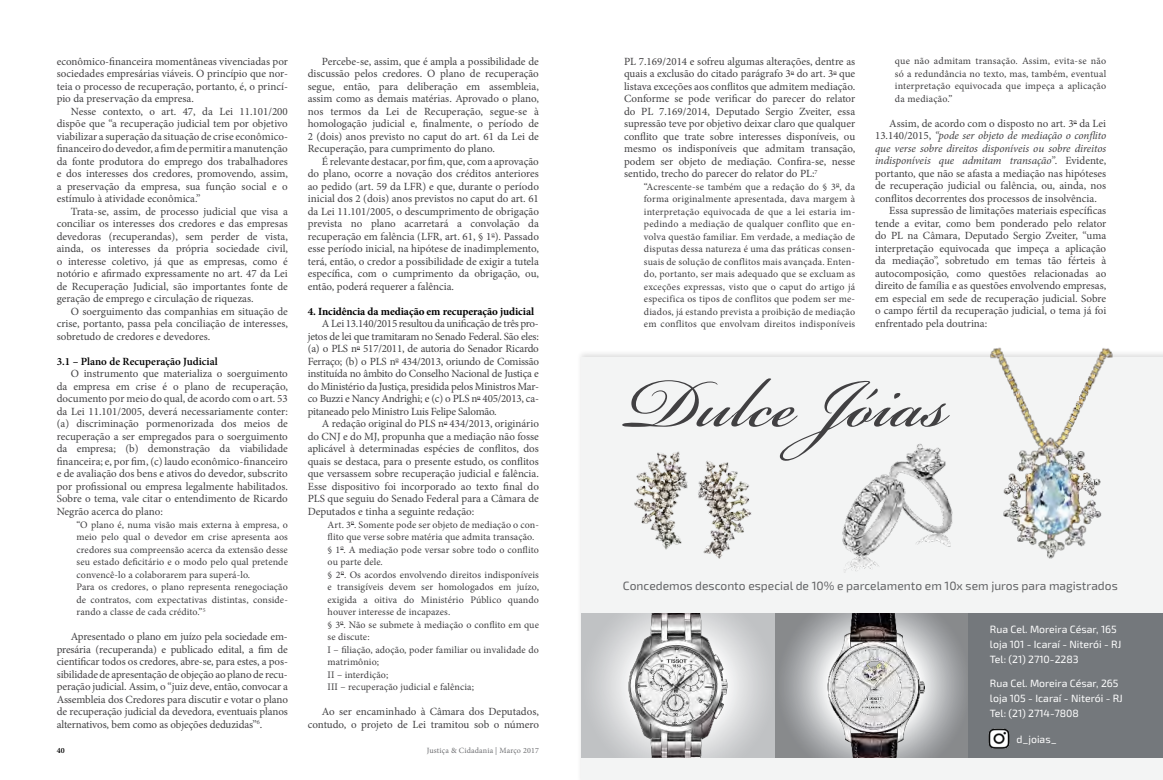
<style>
.page{position:relative;width:1163px;height:780px;background:#fff}
.page>*{position:absolute;margin:0;border:0;box-sizing:border-box;transform-origin:0 0}
.t1{font:108px "Bickham Script Pro";color:#414042}
.t2{font:12px "Exo 2.0";color:#616264}
.t3{font:11px/12.5px "Minion Pro";color:#414042;text-align:justify}
.t4{font:italic 11px "Minion Pro";letter-spacing:-.01em;color:#414042}
.t5{font:700 11px "Minion Pro";letter-spacing:-.01em;color:#000}
.t6{font:600 11px "Minion Pro";color:#000}
.t7{font:10.5px/15px "Exo 2.0";color:#fff}
.t8{font:10px/12.5px "Minion Pro";letter-spacing:.01em;color:#414042}
.t9{font:8px "Minion Pro";letter-spacing:.02em;color:#6d6e71}
.t10{font:600 8px "Minion Pro";color:#000}
.s1{font-style:normal}
</style>
<div class="page">
<div style="left:581px;top:357px;width:581px;height:423px;background:#f3f4f4"></div>
<img style="left:842px;top:452px;width:72px;height:121px">
<img style="left:914px;top:347px;width:248px;height:212px">
<img style="left:634px;top:451px;width:118px;height:108px">
<div style="left:581px;top:613px;width:194px;height:144px;background:#c0c2c4"></div>
<div style="left:775px;top:613px;width:196px;height:144px;background:#888a8c"></div>
<img style="left:785px;top:613px;width:178px;height:144px">
<img style="left:596px;top:613px;width:160px;height:144px">
<div style="left:968px;top:613px;width:194px;height:144px;background:#74787c"></div>
<img style="left:988px;top:728px;width:22px;height:21px">
<p class="t3" style="left:57px;top:55px;width:233px">econômico-financeira momentâneas vivenciadas por sociedades empresárias viáveis. O princípio que nor&shy;teia o processo de recuperação, portanto, é, o princí&shy;pio da preservação da empresa.</p>
<p class="t3" style="left:57px;top:105px;width:233px;text-indent:14px">Nesse contexto, o art. 47, da Lei 11.101/200 dispõe que “a recuperação judicial tem por objetivo viabilizar a superação da situação de crise econômico&shy;financeiro do devedor, a fim de permitir a manutenção da fonte produtora do emprego dos trabalhadores e dos interesses dos credores, promovendo, assim, a preservação da empresa, sua função social e o estímulo à atividade econômica.”</p>
<p class="t3" style="left:57px;top:205px;width:233px;text-indent:14px">Trata-se, assim, de processo judicial que visa a conciliar os interesses dos credores e das empresas devedoras (recuperandas), sem perder de vista, ainda, os interesses da própria sociedade civil, o interesse coletivo, já que as empresas, como é notório e afirmado expressamente no art. 47 da Lei de Recuperação Judicial, são importantes fonte de geração de emprego e circulação de riquezas.</p>
<p class="t3" style="left:57px;top:305px;width:233px;text-indent:14px">O soerguimento das companhias em situação de crise, portanto, passa pela conciliação de interesses, sobretudo de credores e devedores.</p>
<p class="t6" style="left:57px;top:353px;width:162px">3.1 – Plano de Recuperação Judicial</p>
<p class="t3" style="left:57px;top:367px;width:233px;text-indent:14px">O instrumento que materializa o soerguimento da empresa em crise é o plano de recuperação, documento por meio do qual, de acordo com o art. 53 da Lei 11.101/2005, deverá necessariamente conter: (a) discriminação pormenorizada dos meios de recuperação a ser empregados para o soerguimento da empresa; (b) demonstração da viabilidade financeira; e, por fim, (c) laudo econômico-financeiro e de avaliação dos bens e ativos do devedor, subscrito por profissional ou empresa legalmente habilitados.<br>Sobre o tema, vale citar o entendimento de Ricardo Negrão acerca do plano:</p>
<p class="t8" style="left:77px;top:518px;width:213px">“O plano é, numa visão mais externa à empresa, o meio pelo qual o devedor em crise apresenta aos credores sua compreensão acerca da extensão desse seu estado deficitário e o modo pelo qual pretende convencê-lo a colaborarem para superá-lo.<br>Para os credores, o plano representa renegociação de contratos, com expectativas distintas, conside&shy;rando a classe de cada crédito.”<sup>5</sup></p>
<p class="t3" style="left:57px;top:630px;width:233px;text-indent:14px">Apresentado o plano em juízo pela sociedade em&shy;presária (recuperanda) e publicado edital, a fim de cientificar todos os credores, abre-se, para estes, a pos&shy;sibilidade de apresentação de objeção ao plano de recu&shy;peração judicial. Assim, o “juiz deve, então, convocar a Assembleia dos Credores para discutir e votar o plano de recuperação judicial da devedora, eventuais planos alternativos, bem como as objeções deduzidas”<sup>6</sup>.</p>
<p class="t3" style="left:308px;top:55px;width:233px;text-indent:14px">Percebe-se, assim, que é ampla a possibilidade de discussão pelos credores. O plano de recuperação segue, então, para deliberação em assembleia, assim como as demais matérias. Aprovado o plano, nos termos da Lei de Recuperação, segue-se à homologação judicial e, finalmente, o período de 2 (dois) anos previsto no caput do art. 61 da Lei de Recuperação, para cumprimento do plano.</p>
<p class="t3" style="left:308px;top:155px;width:233px;text-indent:14px">É relevante destacar, por fim, que, com a aprovação do plano, ocorre a novação dos créditos anteriores ao pedido (art. 59 da LFR) e que, durante o período inicial dos 2 (dois) anos previstos no caput do art. 61 da Lei 11.101/2005, o descumprimento de obrigação prevista no plano acarretará a convolação da recuperação em falência (LFR, art. 61, § 1<sup>o</sup>). Passado esse período inicial, na hipótese de inadimplemento, terá, então, o credor a possibilidade de exigir a tutela específica, com o cumprimento da obrigação, ou, então, poderá requerer a falência.</p>
<p class="t5" style="left:308px;top:303px;width:228px">4. Incidência da mediação em recuperação judicial</p>
<p class="t3" style="left:308px;top:317px;width:233px;text-indent:14px">A Lei 13.140/2015 resultou da unificação de três pro&shy;jetos de lei que tramitaram no Senado Federal. São eles: (a) o PLS n<sup>o</sup> 517/2011, de autoria do Senador Ricardo Ferraço; (b) o PLS n<sup>o</sup> 434/2013, oriundo de Comissão instituída no âmbito do Conselho Nacional de Justiça e do Ministério da Justiça, presidida pelos Ministros Mar&shy;co Buzzi e Nancy Andrighi; e (c) o PLS n<sup>o</sup> 405/2013, ca&shy;pitaneado pelo Ministro Luis Felipe Salomão.</p>
<p class="t3" style="left:308px;top:417px;width:233px;text-indent:14px">A redação original do PLS n<sup>o</sup> 434/2013, originário do CNJ e do MJ, propunha que a mediação não fosse aplicável à determinadas espécies de conflitos, dos quais se destaca, para o presente estudo, os conflitos que versassem sobre recuperação judicial e falência.<br>Esse dispositivo foi incorporado ao texto final do PLS que seguiu do Senado Federal para a Câmara de Deputados e tinha a seguinte redação:</p>
<p class="t8" style="left:327px;top:518px;width:213px">Art. 3<sup>o</sup>. Somente pode ser objeto de mediação o con&shy;flito que verse sobre matéria que admita transação. § 1<sup>o</sup>. A mediação pode versar sobre todo o conflito ou parte dele.<br>§ 2<sup>o</sup>. Os acordos envolvendo direitos indisponíveis e transigíveis devem ser homologados em juízo, exigida a oitiva do Ministério Público quando houver interesse de incapazes.<br>§ 3<sup>o</sup>. Não se submete à mediação o conflito em que se discute:<br>I – filiação, adoção, poder familiar ou invalidade do matrimônio;<br>II – interdição;<br>III – recuperação judicial e falência;</p>
<p class="t3" style="left:308px;top:705px;width:233px;text-align:right">Ao ser encaminhado à Câmara dos Deputados, contudo, o projeto de Lei tramitou sob o número</p>
<p class="t10" style="left:57px;top:744px;width:10px">40</p>
<p class="t9" style="left:427px;top:745px;width:113px">Justiça &amp; Cidadania | Março 2017</p>
<p class="t3" style="left:624px;top:55px;width:233px">PL 7.169/2014 e sofreu algumas alterações, dentre as quais a exclusão do citado parágrafo 3<sup>o</sup> do art. 3<sup>o</sup> que listava exceções aos conflitos que admitem mediação.<br>Conforme se pode verificar do parecer do relator do PL 7.169/2014, Deputado Sergio Zveiter, essa supressão teve por objetivo deixar claro que qualquer conflito que trate sobre interesses disponíveis, ou mesmo os indisponíveis que admitam transação, podem ser objeto de mediação. Confira-se, nesse sentido, trecho do parecer do relator do PL:<sup>7</sup></p>
<p class="t8" style="left:643px;top:180px;width:213px;text-align:justify">“Acrescente-se também que a redação do § 3<sup>o</sup>, da forma originalmente apresentada, dava margem à interpretação equivocada de que a lei estaria im&shy;pedindo a mediação de qualquer conflito que en&shy;volva questão familiar. Em verdade, a mediação de disputas dessa natureza é uma das práticas consen&shy;suais de solução de conflitos mais avançada. Enten&shy;do, portanto, ser mais adequado que se excluam as exceções expressas, visto que o caput do artigo já especifica os tipos de conflitos que podem ser me&shy;diados, já estando prevista a proibição de mediação em conflitos que envolvam direitos indisponíveis</p>
<p class="t8" style="left:894px;top:55px;width:213px;text-align:justify">que não admitam transação. Assim, evita-se não só a redundância no texto, mas, também, eventual interpretação equivocada que impeça a aplicação da mediação.”</p>
<p class="t3" style="left:889px;top:117px;width:218px">Assim, de acordo com o disposto no art. 3<sup>o</sup> da Lei</p>
<p class="t4" style="left:874px;top:128px;width:233px"><span class="s1">13.140/2015,</span> “pode ser objeto de mediação o conflito</p>
<p class="t4" style="left:874px;top:140px;width:232px">que verse sobre direitos disponíveis ou sobre direitos</p>
<p class="t4" style="left:874px;top:153px;width:233px">indisponíveis que admitam transação”<span class="s1">. Evidente,</span></p>
<p class="t3" style="left:874px;top:167px;width:233px">portanto, que não se afasta a mediação nas hipóteses</p>
<p class="t3" style="left:874px;top:179px;width:233px">de recuperação judicial ou falência, ou, ainda, nos</p>
<p class="t3" style="left:874px;top:192px;width:223px">conflitos decorrentes dos processos de insolvência.</p>
<p class="t3" style="left:889px;top:204px;width:218px">Essa supressão de limitações materiais específicas</p>
<p class="t3" style="left:874px;top:217px;width:233px">tende a evitar, como bem ponderado pelo relator</p>
<p class="t3" style="left:874px;top:229px;width:232px">do PL na Câmara, Deputado Sergio Zveiter, “uma</p>
<p class="t3" style="left:874px;top:242px;width:233px">interpretação equivocada que impeça a aplicação</p>
<p class="t3" style="left:874px;top:254px;width:233px">da mediação”, sobretudo em temas tão férteis à</p>
<p class="t3" style="left:874px;top:267px;width:233px">autocomposição, como questões relacionadas ao</p>
<p class="t3" style="left:874px;top:279px;width:233px">direito de família e as questões envolvendo empresas,</p>
<p class="t3" style="left:874px;top:292px;width:233px">em especial em sede de recuperação judicial. Sobre</p>
<p class="t3" style="left:874px;top:304px;width:233px">o campo fértil da recuperação judicial, o tema já foi</p>
<p class="t3" style="left:874px;top:317px;width:114px">enfrentado pela doutrina:</p>
<h1 class="t1" style="left:627px;top:325px;width:323px">Dulce Jóias</h1>
<p class="t2" style="left:623px;top:579px;width:496px">Concedemos desconto especial de 10% e parcelamento em 10x sem juros para magistrados</p>
<p class="t7" style="left:989px;top:622px;width:133px">Rua Cel. Moreira César, 165 loja 101 - Icaraí - Niterói - RJ<br>Tel: (21) 2710-2283</p>
<p class="t7" style="left:989px;top:676px;width:134px">Rua Cel. Moreira César, 265 loja 105 - Icaraí - Niterói - RJ<br>Tel: (21) 2714-7808</p>
<p class="t7" style="left:1016px;top:732px;width:42px">d_joias_</p>
</div>
